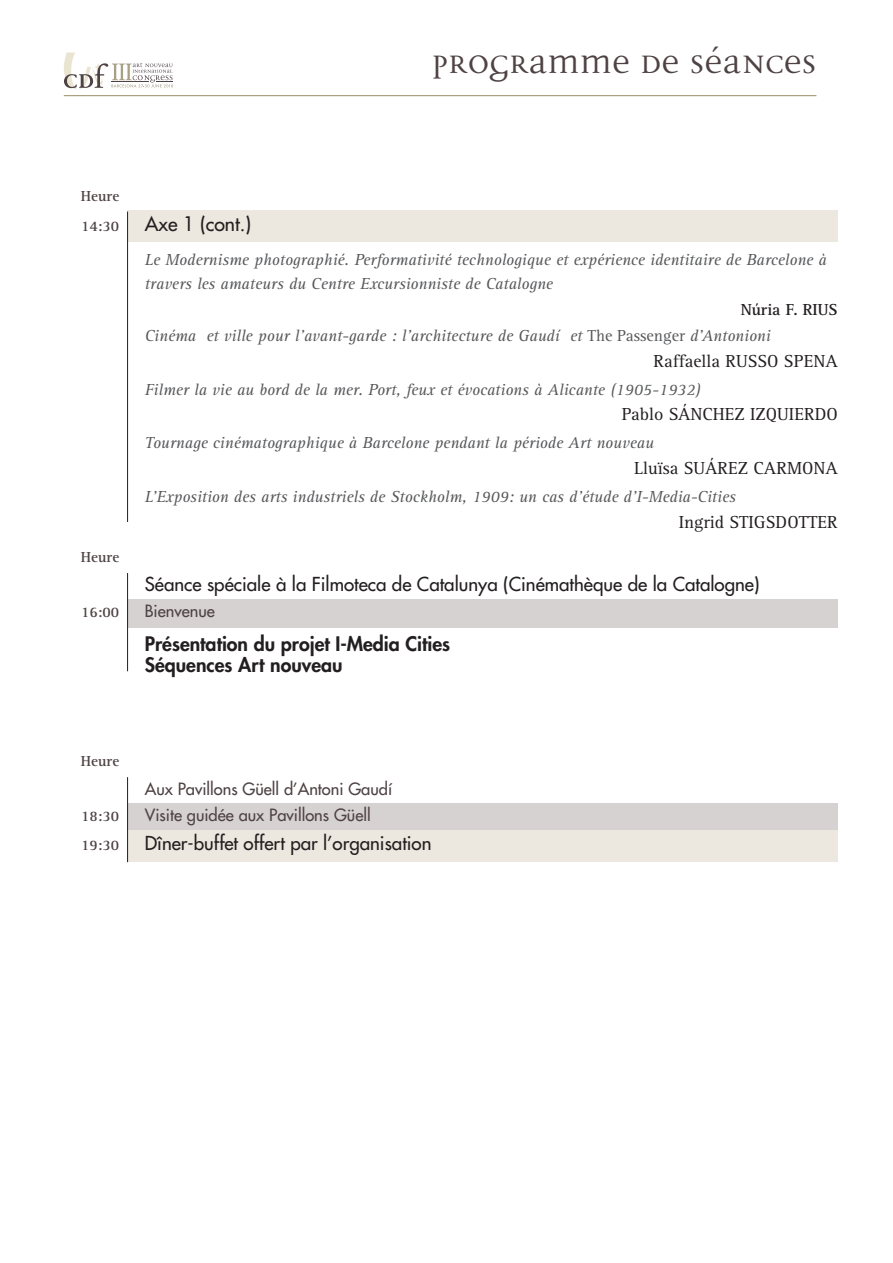
<style>
.page{position:relative;width:893px;height:1263px;background:#fff}
.page>*{position:absolute;margin:0;border:0;box-sizing:border-box;transform-origin:0 0}
.t1{font:45px "Disturbance";color:#4e4244}
.t2{font:800 19.5px "Futura Std";color:#231f20}
.t3{font:500 19.5px "Futura Std";color:#231f20}
.t4{font:500 18.75px "Futura Std";color:#231f20}
.Ponencia_Autor{font:18px "Rotis Serif Std";color:#231f20}
.Ponencia_Titulo{font:italic 16.5px "Rotis Serif Std";color:#57585a}
.t5{font:500 16.5px "Futura Std";color:#4e4244}
.Ponencia_Autor-2{font:700 16.5px "Rotis Serif Std";color:#231f20}
.t6{font:700 15px "Rotis Serif Std";color:#4e4244}
.s1{font-style:normal}
</style>
<div class="page">
<hr style="left:64px;top:95px;width:752px;height:1px;background:#9b8e64">
<svg style="left:64px;top:53px;width:109px;height:37px"></svg>
<div style="left:128px;top:210px;width:710px;height:32px;background:#ece8df"></div>
<hr style="left:127px;top:212px;width:1px;height:310px;background:#231f20">
<div style="left:128px;top:599px;width:710px;height:29px;background:#d7d2d2"></div>
<hr style="left:127px;top:573px;width:1px;height:98px;background:#231f20">
<div style="left:128px;top:803px;width:710px;height:29px;background:#d7d2d2"></div>
<div style="left:128px;top:830px;width:710px;height:31px;background:#ece8df"></div>
<hr style="left:127px;top:777px;width:1px;height:85px;background:#231f20">
<p class="t1" style="left:432px;top:39px;width:386px">Programme de Séances</p>
<p class="t6" style="left:81px;top:187px;width:40px">Heure</p>
<p class="t6" style="left:81px;top:217px;width:40px">14:30</p>
<p class="t3" style="left:145px;top:211px;width:108px">Axe 1 (cont.)</p>
<p class="Ponencia_Titulo" style="left:145px;top:251px;width:683px">Le Modernisme photographié. Performativité technologique et expérience identitaire de Barcelone à</p>
<p class="Ponencia_Titulo" style="left:145px;top:274px;width:410px">travers les amateurs du Centre Excursionniste de Catalogne</p>
<p class="Ponencia_Autor-2" style="left:741px;top:300px;width:98px">Núria F. RIUS</p>
<p class="Ponencia_Titulo" style="left:145px;top:326px;width:627px">Cinéma et ville pour l’avant-garde : l’architecture de Gaudí et <span class="s1">The Passenger</span> d’Antonioni</p>
<p class="Ponencia_Autor" style="left:653px;top:350px;width:186px">Raffaella RUSSO SPENA</p>
<p class="Ponencia_Titulo" style="left:145px;top:380px;width:557px">Filmer la vie au bord de la mer. Port, feux et évocations à Alicante (1905-1932)</p>
<p class="Ponencia_Autor" style="left:622px;top:404px;width:217px">Pablo SÁNCHEZ IZQUIERDO</p>
<p class="Ponencia_Titulo" style="left:145px;top:434px;width:511px">Tournage cinématographique à Barcelone pendant la période Art nouveau</p>
<p class="Ponencia_Autor" style="left:634px;top:458px;width:205px">Lluïsa SUÁREZ CARMONA</p>
<p class="Ponencia_Titulo" style="left:145px;top:488px;width:592px">L’Exposition des arts industriels de Stockholm, 1909: un cas d’étude d’I-Media-Cities</p>
<p class="Ponencia_Autor" style="left:679px;top:512px;width:160px">Ingrid STIGSDOTTER</p>
<p class="t6" style="left:81px;top:548px;width:40px">Heure</p>
<p class="t4" style="left:145px;top:572px;width:616px">Séance spéciale à la Filmoteca de Catalunya (Cinémathèque de la Catalogne)</p>
<p class="t6" style="left:81px;top:603px;width:40px">16:00</p>
<p class="t5" style="left:145px;top:601px;width:72px">Bienvenue</p>
<p class="t2" style="left:145px;top:631px;width:307px">Présentation du projet I-Media Cities</p>
<p class="t2" style="left:145px;top:652px;width:199px">Séquences Art nouveau</p>
<p class="t6" style="left:81px;top:752px;width:40px">Heure</p>
<p class="t5" style="left:145px;top:779px;width:249px">Aux Pavillons Güell d’Antoni Gaudí</p>
<p class="t6" style="left:81px;top:807px;width:40px">18:30</p>
<p class="t5" style="left:145px;top:805px;width:227px">Visite guidée aux Pavillons Güell</p>
<p class="t6" style="left:81px;top:836px;width:40px">19:30</p>
<p class="t4" style="left:145px;top:831px;width:288px">Dîner-buffet offert par l’organisation</p>
</div>
